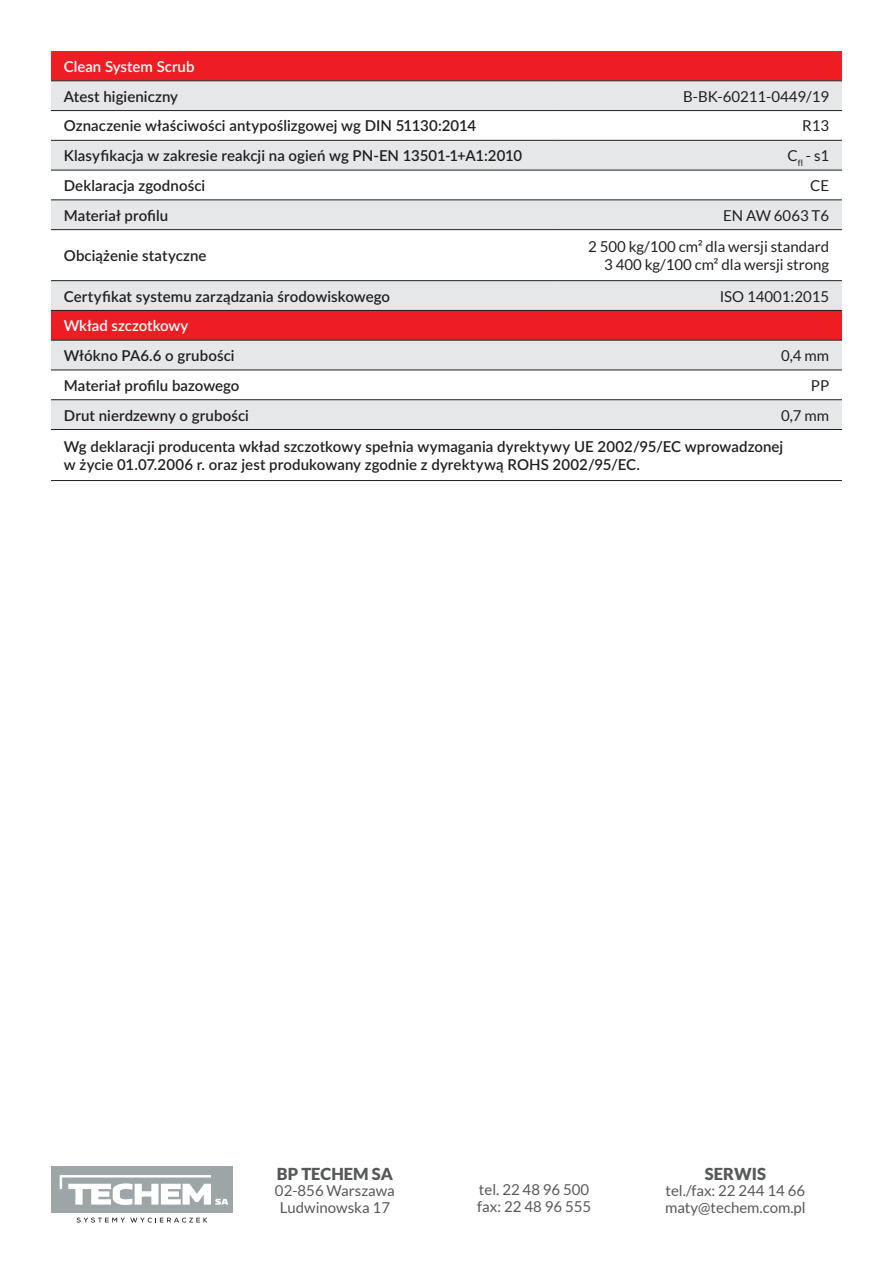
<style>
.page{position:relative;width:893px;height:1263px;background:#fff}
.page>*{position:absolute;margin:0;border:0;box-sizing:border-box;transform-origin:0 0}
.t1{font:900 16.5px "Lato";color:#57585a}
.t2{font:600 15px/18px "Lato";letter-spacing:.005em;color:#231f20}
.t3{font:15px/18px "Lato";color:#231f20;text-align:right}
.t4{font:15px/16.5px "Lato";color:#57585a}
.t5{font:600 15px "Lato";color:#fff}
</style>
<div class="page">
<div style="left:51px;top:1166px;width:182px;height:47px;background:#9da5a7"></div>
<svg style="left:60px;top:1175px;width:168px;height:30px"></svg>
<svg style="left:77px;top:1217px;width:130px;height:5px"></svg>
<div style="left:51px;top:51px;width:791px;height:29px;background:#ee1d23"></div>
<svg style="left:51px;top:81px;width:791px;height:348px;fill:#e6e7e9"></svg>
<svg style="left:51px;top:141px;width:791px;height:88px;fill:#e6e7e9"></svg>
<svg style="left:51px;top:230px;width:791px;height:50px"></svg>
<div style="left:51px;top:310px;width:791px;height:30px;background:#ee1d23"></div>
<hr style="left:51px;top:170px;width:506px;height:1px;background:#231f20">
<hr style="left:557px;top:170px;width:285px;height:1px;background:#231f20">
<hr style="left:51px;top:199px;width:506px;height:1px;background:#231f20">
<hr style="left:557px;top:199px;width:285px;height:1px;background:#231f20">
<hr style="left:51px;top:140px;width:506px;height:1px;background:#231f20">
<hr style="left:557px;top:140px;width:285px;height:1px;background:#231f20">
<hr style="left:51px;top:229px;width:506px;height:1px;background:#231f20">
<hr style="left:557px;top:229px;width:285px;height:1px;background:#231f20">
<hr style="left:51px;top:370px;width:506px;height:1px;background:#231f20">
<hr style="left:557px;top:370px;width:285px;height:1px;background:#231f20">
<hr style="left:51px;top:399px;width:506px;height:1px;background:#231f20">
<hr style="left:557px;top:399px;width:285px;height:1px;background:#231f20">
<hr style="left:51px;top:429px;width:506px;height:1px;background:#231f20">
<hr style="left:557px;top:429px;width:285px;height:1px;background:#231f20">
<hr style="left:51px;top:480px;width:506px;height:1px;background:#231f20">
<hr style="left:557px;top:480px;width:285px;height:1px;background:#231f20">
<hr style="left:51px;top:80px;width:506px;height:1px;background:#231f20">
<hr style="left:557px;top:80px;width:285px;height:1px;background:#231f20">
<hr style="left:51px;top:110px;width:506px;height:1px;background:#231f20">
<hr style="left:557px;top:110px;width:285px;height:1px;background:#231f20">
<hr style="left:51px;top:340px;width:506px;height:1px;background:#231f20">
<hr style="left:557px;top:340px;width:285px;height:1px;background:#231f20">
<hr style="left:51px;top:280px;width:506px;height:1px;background:#231f20">
<hr style="left:557px;top:280px;width:285px;height:1px;background:#231f20">
<hr style="left:51px;top:310px;width:506px;height:1px;background:#231f20">
<hr style="left:557px;top:310px;width:285px;height:1px;background:#231f20">
<p class="t5" style="left:64px;top:56px;width:132px">Clean System Scrub</p>
<p class="t2" style="left:64px;top:87px;width:116px">Atest higieniczny</p>
<p class="t3" style="left:683px;top:87px;width:148px">B-BK-60211-0449/19</p>
<p class="t2" style="left:64px;top:116px;width:414px">Oznaczenie właściwości antypoślizgowej wg DIN 51130:2014</p>
<p class="t3" style="left:802px;top:117px;width:29px">R13</p>
<p class="t2" style="left:64px;top:146px;width:460px">Klasyfikacja w zakresie reakcji na ogień wg PN-EN 13501-1+A1:2010</p>
<p class="t3" style="left:787px;top:147px;width:43px">C<sub>fl</sub> - s1</p>
<p class="t2" style="left:64px;top:176px;width:143px">Deklaracja zgodności</p>
<p class="t3" style="left:810px;top:176px;width:20px">CE</p>
<p class="t2" style="left:64px;top:206px;width:106px">Materiał profilu</p>
<p class="t3" style="left:723px;top:206px;width:107px">EN AW 6063 T6</p>
<p class="t2" style="left:64px;top:246px;width:144px">Obciążenie statyczne</p>
<p class="t3" style="left:588px;top:238px;width:243px">2 500 kg/100 cm² dla wersji standard<br>3 400 kg/100 cm² dla wersji strong</p>
<p class="t2" style="left:64px;top:286px;width:328px">Certyfikat systemu zarządzania środowiskowego</p>
<p class="t3" style="left:720px;top:287px;width:111px">ISO 14001:2015</p>
<p class="t5" style="left:64px;top:315px;width:126px">Wkład szczotkowy</p>
<p class="t2" style="left:64px;top:346px;width:172px">Włókno PA6.6 o grubości</p>
<p class="t3" style="left:781px;top:347px;width:50px">0,4 mm</p>
<p class="t2" style="left:64px;top:376px;width:177px">Materiał profilu bazowego</p>
<p class="t3" style="left:811px;top:376px;width:20px">PP</p>
<p class="t2" style="left:64px;top:405px;width:187px">Drut nierdzewny o grubości</p>
<p class="t3" style="left:781px;top:406px;width:50px">0,7 mm</p>
<p class="t2" style="left:64px;top:437px;width:721px">Wg deklaracji producenta wkład szczotkowy spełnia wymagania dyrektywy UE 2002/95/EC wprowadzonej w życie 01.07.2006 r. oraz jest produkowany zgodnie z dyrektywą ROHS 2002/95/EC.</p>
<p class="t1" style="left:277px;top:1164px;width:118px">BP TECHEM SA</p>
<p class="t4" style="left:275px;top:1182px;width:121px;text-align:center">02-856 Warszawa<br>Ludwinowska 17</p>
<p class="t4" style="left:477px;top:1181px;width:115px">tel. 22 48 96 500 fax: 22 48 96 555</p>
<p class="t1" style="left:705px;top:1164px;width:63px">SERWIS</p>
<p class="t4" style="left:665px;top:1182px;width:142px">tel./fax: 22 244 14 66 maty@techem.com.pl</p>
</div>
